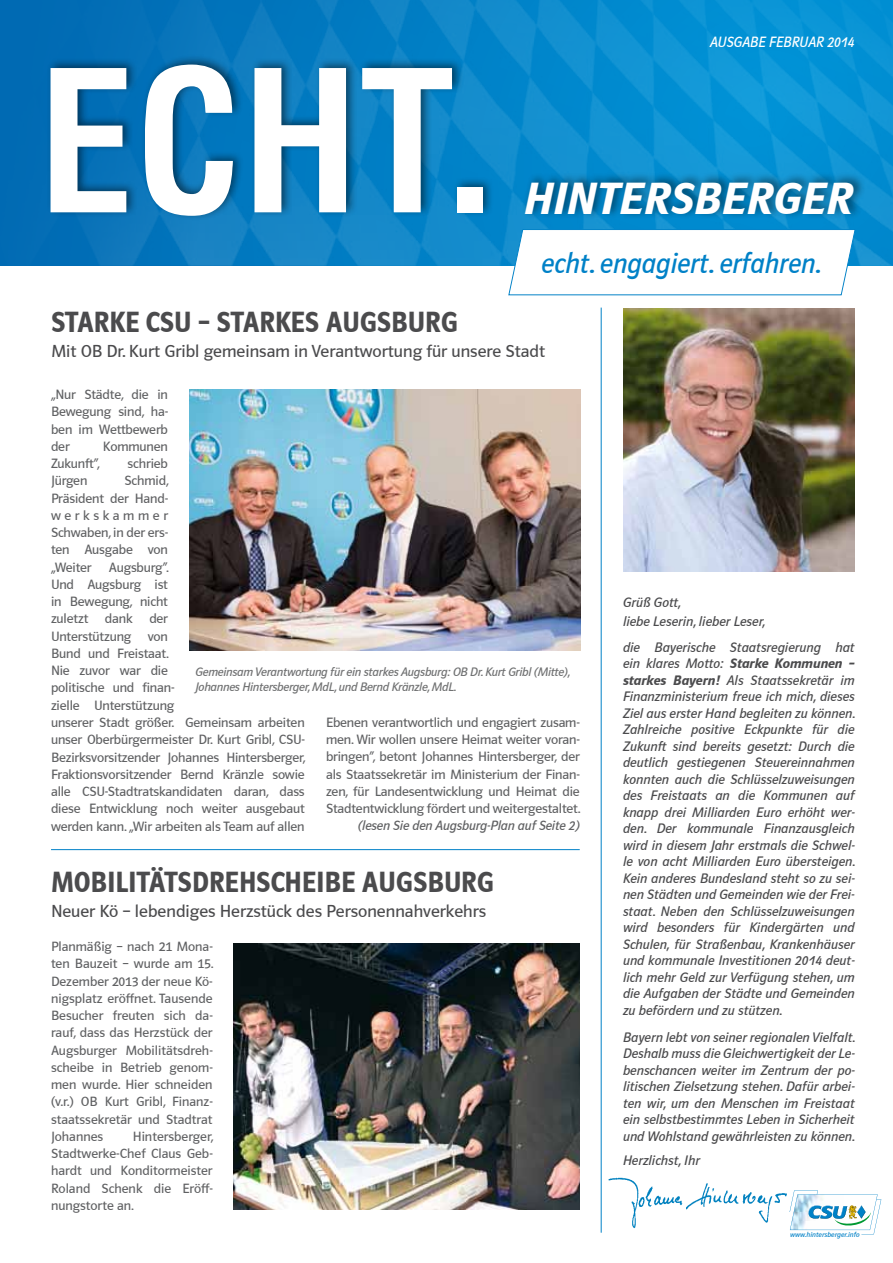
<style>
.page{position:relative;width:893px;height:1263px;background:#fff}
.page>*{position:absolute;margin:0;border:0;box-sizing:border-box;transform-origin:0 0}
.t1{font:700 condensed 192.3px "Helvetica";color:#fff}
.t2{font:italic 700 46.65px "CSU Schrift 2000";color:#fff}
.t3{font:700 30.15px "CSU Schrift 2000";color:#4b4b4d;scale:.93 1}
.t4{font:italic 30.15px "CSU Schrift 2000";color:#0081c7;scale:.93 1}
.t5{font:18px "CSU Schrift 2000";color:#4b4b4d}
.t6{font:italic 15.45px "CSU Schrift 2000";color:#fff;scale:.93 1}
.t7{font:italic 14.25px/16.5px "CSU Schrift 2000";color:#4b4b4d;text-align:justify}
.t8{font:13.95px/17.2px "CSU Schrift 2000";letter-spacing:-.01em;color:#606163;text-align:justify}
.t9{font:italic 13.95px "CSU Schrift 2000";letter-spacing:-.01em;color:#606163}
.t10{font:13.8px/17.2px "CSU Schrift 2000";color:#606163;text-align:justify}
.t11{font:italic 12.75px/15px "CSU Schrift 2000";letter-spacing:-.02em;color:#707172}
.t12{font:italic 7.5px "CSU Schrift 2000";letter-spacing:.005em;color:#0081c7}
.s1{font-weight:700}
</style>
<div class="page">
<img style="left:0;top:0;width:893px;height:266px">
<img style="left:234px;top:944px;width:346px;height:265px">
<img style="left:189px;top:389px;width:391px;height:262px">
<div style="left:47px;top:54px;width:448px;height:167px;background:#000;opacity:.5"></div>
<div style="left:521px;top:172px;width:345px;height:48px;background:#000;opacity:.5"></div>
<svg style="left:809px;top:1190px;width:72px;height:44px"></svg>
<img style="left:623px;top:308px;width:232px;height:264px">
<img style="left:609px;top:1177px;width:200px;height:54px">
<svg style="left:508px;top:229px;width:348px;height:67px"></svg>
<hr style="left:51px;top:849px;width:529px;height:1px;background:#0081c7">
<hr style="left:601px;top:308px;width:1px;height:925px;background:#0081c7">
<h1 class="t1" style="left:38px;top:22px;width:465px">ECHT.</h1>
<p class="t6" style="left:710px;top:34px;width:28px">Ausgabe</p>
<p class="t6" style="left:769px;top:34px;width:93px">Februar 2014</p>
<h2 class="t2" style="left:524px;top:174px;width:331px">Hintersb erger</h2>
<h3 class="t4" style="left:542px;top:247px;width:303px">echt. engagiert. erfahren.</h3>
<h3 class="t3" style="left:51px;top:306px;width:439px">STARKE CSU – STARKES AUGSBURG</h3>
<p class="t5" style="left:51px;top:342px;width:496px">Mit OB Dr. Kurt Gribl gemeinsam in Verantwortung für unsere Stadt</p>
<p class="t8" style="left:51px;top:386px;width:118px">„Nur Städte, die in Bewegung sind, ha&shy;ben im Wettbewerb der</p>
<p class="t8" style="left:103px;top:438px;width:67px">Kommunen</p>
<p class="t8" style="left:51px;top:455px;width:50px">Zukunft“,</p>
<p class="t8" style="left:128px;top:455px;width:42px">schrieb</p>
<p class="t8" style="left:51px;top:472px;width:38px">Jürgen</p>
<p class="t8" style="left:51px;top:472px;width:256px;text-align:left;text-indent:74px">Schmid,<br>Präsident der Hand-<br>werkskammer<br>Schwaben, in der ers-<br>ten Ausgabe von<br>„Weiter Augsburg“.<br>Und Augsburg ist<br>in Bewegung, nicht<br>zuletzt dank der<br>Unterstützung von<br>Bund und Freistaat.<br>Nie zuvor war die<br>politische und finan-<br>zielle Unterstützung<br>unserer Stadt größer. Gemeinsam arbeiten unser Oberbürgermeister Dr. Kurt Gribl, CSU-<br>Bezirksvorsitzender Johannes Hintersberger,<br>Fraktionsvorsitzender Bernd Kränzle sowie alle CSU-Stadtratskandidaten daran, dass diese Entwicklung noch weiter ausgebaut werden kann. „Wir arbeiten als Team auf allen</p>
<p class="t11" style="left:196px;top:664px;width:376px">Gemeinsam Verantwortung für ein starkes Augsburg: OB Dr. Kurt Gribl (Mitte),<br>Johannes Hintersberger, MdL, und Bernd Kränzle, MdL.</p>
<p class="t8" style="left:326px;top:714px;width:256px">Ebenen verantwortlich und engagiert zusam&shy;men. Wir wollen unsere Heimat weiter voran&shy;bringen“, betont Johannes Hintersberger, der als Staatssekretär im Ministerium der Finan&shy;zen, für Landesentwicklung und Heimat die Stadtentwicklung fördert und weitergestaltet.</p>
<p class="t9" style="left:358px;top:818px;width:223px">(lesen Sie den Augsburg-Plan auf Seite 2)</p>
<h3 class="t3" style="left:51px;top:866px;width:478px">MOBILITÄTSDREHSCHEIBE AUGSBURG</h3>
<p class="t5" style="left:51px;top:901px;width:437px">Neuer Kö – lebendiges Herzstück des Personennahverkehrs</p>
<p class="t10" style="left:51px;top:938px;width:164px">Planmäßig – nach 21 Mona&shy;ten Bauzeit – wurde am 15.<br>Dezember 2013 der neue Kö&shy;nigsplatz eröffnet. Tausende Besucher freuten sich da&shy;rauf, dass das Herzstück der Augsburger Mobilitätsdreh&shy;scheibe in Betrieb genom&shy;men wurde. Hier schneiden (v.r.) OB Kurt Gribl, Finanz&shy;staatssekretär und Stadtrat Johannes</p>
<p class="t10" style="left:51px;top:1128px;width:164px;text-indent:82px">Hintersberger, Stadtwerke-Chef Claus Geb&shy;hardt und Konditormeister Roland Schenk die Eröff&shy;nungstorte an.</p>
<p class="t7" style="left:623px;top:592px;width:144px;line-height:19.5px">Grüß Gott,<br>liebe Leserin, lieber Leser,</p>
<p class="t7" style="left:623px;top:639px;width:234px">die Bayerische Staatsregierung hat ein klares Motto: <span class="s1">Starke Kommunen – starkes Bayern!</span> Als Staatssekretär im Finanzministerium freue ich mich, dieses Ziel aus erster Hand begleiten zu können.<br>Zahlreiche positive Eckpunkte für die Zukunft sind bereits gesetzt: Durch die deutlich gestiegenen Steuereinnahmen konnten auch die Schlüsselzuweisungen des Freistaats an die Kommunen auf knapp drei Milliarden Euro erhöht wer&shy;den. Der kommunale Finanzausgleich wird in diesem Jahr erstmals die Schwel&shy;le von acht Milliarden Euro übersteigen.<br>Kein anderes Bundesland steht so zu sei&shy;nen Städten und Gemeinden wie der Frei&shy;staat. Neben den Schlüsselzuweisungen wird besonders für Kindergärten und Schulen, für Straßenbau, Krankenhäuser und kommunale Investitionen 2014 deut&shy;lich mehr Geld zur Verfügung stehen, um die Aufgaben der Städte und Gemeinden zu befördern und zu stützen.</p>
<p class="t7" style="left:623px;top:1029px;width:234px">Bayern lebt von seiner regionalen Vielfalt.<br>Deshalb muss die Gleichwertigkeit der Le&shy;benschancen weiter im Zentrum der po&shy;litischen Zielsetzung stehen. Dafür arbei&shy;ten wir, um den Menschen im Freistaat ein selbstbestimmtes Leben in Sicherheit und Wohlstand gewährleisten zu können.</p>
<p class="t7" style="left:623px;top:1152px;width:79px">Herzlichst, Ihr</p>
<p class="t12" style="left:790px;top:1230px;width:71px">www.hintersberger.info</p>
</div>
